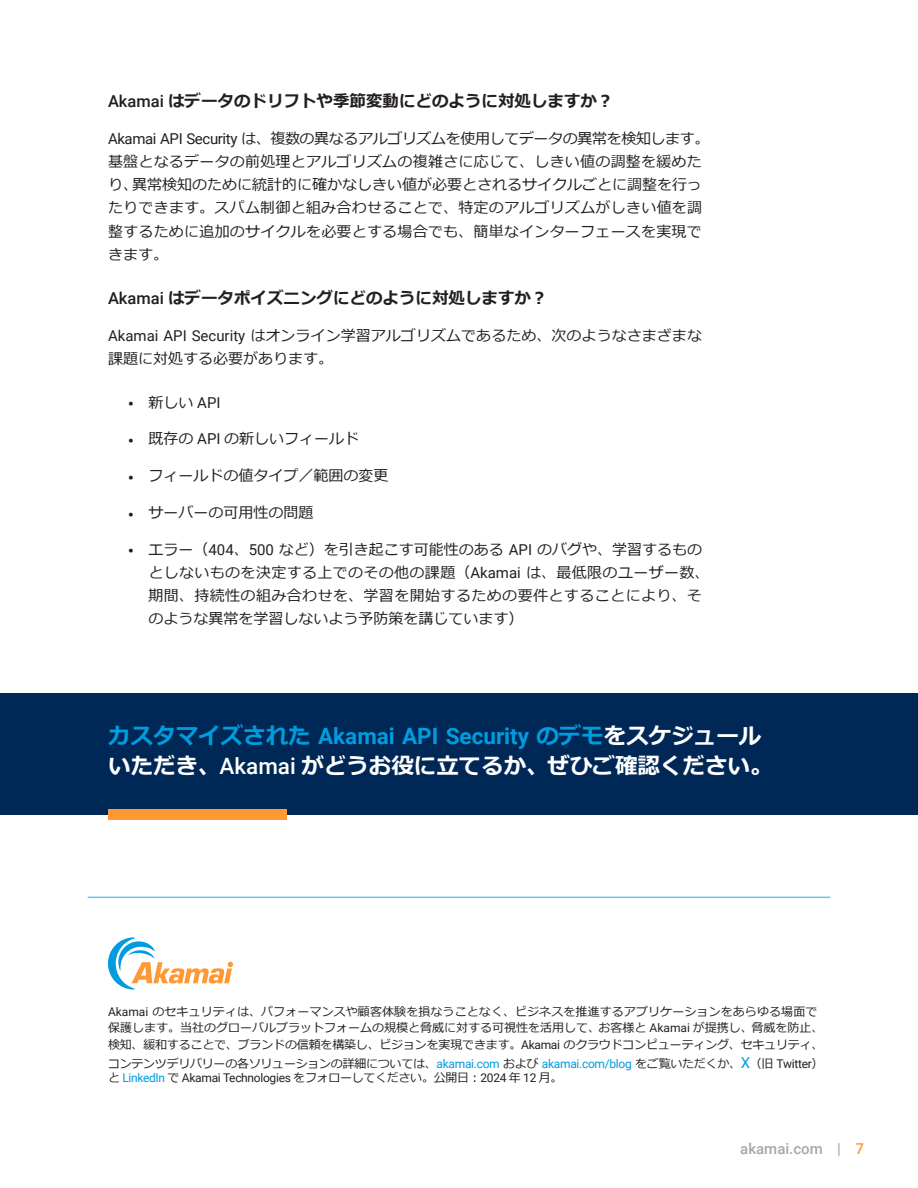
<style>
.page{position:relative;width:918px;height:1188px;background:#fff}
.page>*{position:absolute;margin:0;border:0;box-sizing:border-box;transform-origin:0 0}
.CTA_H1{font:700 22.5px/30px "Meiryo";color:#fff}
.H3_-_Subheading{font:700 16.5px "Meiryo";color:#231f20}
.Body{font:15px/23.2px "Meiryo";letter-spacing:.005em;color:#231f20}
.Body-2{font:15px/23.2px "Meiryo";letter-spacing:.025em;color:#231f20}
.t1{font:500 15px "Roboto";color:#a8a8aa}
.t2{font:12px/16.6px "Meiryo";color:#231f20}
.t3{font:12px/14.2px "Meiryo";letter-spacing:-.02em;color:#231f20}
.s1{font-family:"Roboto";font-weight:500}
.s2{font-family:"Roboto"}
.s3{font-family:"Roboto";font-weight:900}
.s4{color:#009cde}
.s5{font-family:"Roboto";color:#009cde}
.s6{font-family:"Roboto";font-size:15px;color:#009cde}
.s7{color:#f93}
</style>
<div class="page">
<hr style="left:88px;top:897px;width:742px;height:1px;background:#66c4eb">
<svg style="left:108px;top:937px;width:125px;height:53px"></svg>
<div style="left:0;top:693px;width:918px;height:121px;background:#002856"></div>
<div style="left:108px;top:809px;width:179px;height:11px;background:#f93"></div>
<p class="H3_-_Subheading" style="left:108px;top:89px;width:507px"><span class="s1">Akamai</span> はデータのドリフトや季節変動にどのように対処しますか？</p>
<p class="Body" style="left:108px;top:127px;width:603px"><span class="s2">Akamai API Security</span> は、複数の異なるアルゴリズムを使用してデータの異常を検知します。基盤となるデータの前処理とアルゴリズムの複雑さに応じて、しきい値の調整を緩めたり、異常検知のために統計的に確かなしきい値が必要とされるサイクルごとに調整を行ったりできます。スパム制御と組み合わせることで、特定のアルゴリズムがしきい値を調整するために追加のサイクルを必要とする場合でも、簡単なインターフェースを実現できます。</p>
<p class="H3_-_Subheading" style="left:108px;top:287px;width:441px"><span class="s1">Akamai</span> はデータポイズニングにどのように対処しますか？</p>
<p class="Body" style="left:108px;top:325px;width:596px"><span class="s2">Akamai API Security</span> はオンライン学習アルゴリズムであるため、次のようなさまざまな課題に対処する必要があります。</p>
<p class="Body" style="left:128px;top:391px;width:94px"><span class="s3">•</span> 新しい <span class="s2">API</span></p>
<p class="Body" style="left:128px;top:428px;width:233px"><span class="s3">•</span> 既存の <span class="s2">API</span> の新しいフィールド</p>
<p class="Body" style="left:128px;top:465px;width:262px"><span class="s3">•</span> フィールドの値タイプ／範囲の変更</p>
<p class="Body" style="left:128px;top:502px;width:187px"><span class="s3">•</span> サーバーの可用性の問題</p>
<p class="Body-2" style="left:148px;top:538px;width:562px;text-indent:-20px"><span class="s3">•</span> エラー（<span class="s2">404</span>、<span class="s2">500</span> など）を引き起こす可能性のある <span class="s2">API</span> のバグや、学習するものとしないものを決定する上でのその他の課題（<span class="s2">Akamai</span> は、最低限のユーザー数、期間、持続性の組み合わせを、学習を開始するための要件とすることにより、そのような異常を学習しないよう予防策を講じています）</p>
<p class="CTA_H1" style="left:108px;top:722px;width:666px"><span class="s4">カスタマイズされた</span> <span class="s5">Akamai API Security</span> <span class="s4">のデモ</span>をスケジュールいただき、<span class="s1">Akamai</span> がどうお役に立てるか、ぜひご確認ください。</p>
<p class="t2" style="left:108px;top:1003px;width:717px"><span class="s2">Akamai</span> のセキュリティは、パフォーマンスや顧客体験を損なうことなく、ビジネスを推進するアプリケーションをあらゆる場面で保護します。当社のグローバルプラットフォームの規模と脅威に対する可視性を活用して、お客様と <span class="s2">Akamai</span> が提携し、脅威を防止、検知、緩和することで、ブランドの信頼を構築し、ビジョンを実現できます。<span class="s2">Akamai</span> のクラウドコンピューティング、セキュリティ、</p>
<p class="t3" style="left:108px;top:1057px;width:717px">コンテンツデリバリーの各ソリューションの詳細については、<span class="s5">akamai.com</span> および <span class="s5">akamai.com/blog</span> をご覧いただくか、<span class="s6">X</span>（旧 <span class="s2">Twitter</span>）と <span class="s5">LinkedIn</span> で <span class="s2">Akamai Technologies</span> をフォローしてください。公開日：<span class="s2">2024</span> 年 <span class="s2">12</span> 月。</p>
<p class="t1" style="left:740px;top:1139px;width:125px">akamai.com | <span class="s7">7</span></p>
</div>
